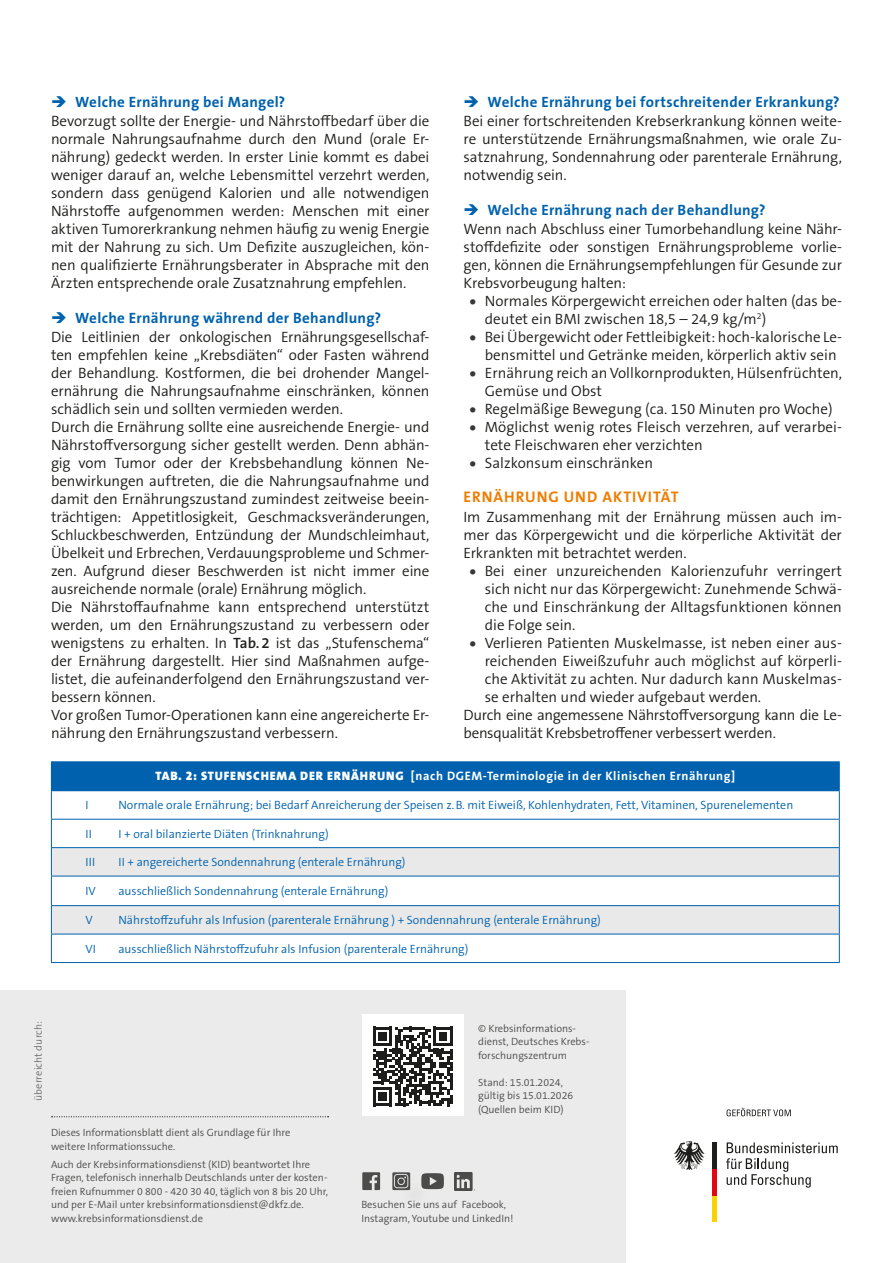
<style>
.page{position:relative;width:893px;height:1263px;background:#fff}
.page>*{position:absolute;margin:0;border:0;box-sizing:border-box;transform-origin:0 0}
.Head_1___Orange{font:700 15.45px "The Sans B W7";letter-spacing:.06em;color:#ef7d00}
.Fließtext{font:300 15px/18px "The Sans B W4";letter-spacing:-.01em;color:#1d1d1b;text-align:justify}
.Aufz_grau{font:300 15px/18px "The Sans B W4";color:#1d1d1b}
.Head_2____Blau_pfeil_aufz{font:700 15px "The Sans B W7";letter-spacing:.02em;color:#0062ae}
.Tabelle_U1{font:700 12.3px "The Sans B W7";letter-spacing:.05em;color:#fff}
.Tabelle_text{font:300 12px "The Sans B W4";color:#0062ae}
.t1{font:300 10.5px/13.5px "The Sans B W4";color:#4b4b4a}
.t2{font:300 10.5px "The Sans B W4";letter-spacing:.01em;color:#70706f}
.s1{font-size:24px;color:#373736}
.s2{font-family:"The Sans B W9";font-weight:900}
.s3{font-family:"The Sans B W6";font-weight:600}
</style>
<div class="page">
<svg style="left:726px;top:1142px;width:112px;height:45px"></svg>
<hr style="left:713px;top:1195px;width:4px;height:27px;background:#f9d300">
<hr style="left:713px;top:1169px;width:4px;height:26px;background:#e30614">
<hr style="left:713px;top:1142px;width:4px;height:27px;background:#1d1d1b">
<svg style="left:674px;top:1141px;width:31px;height:29px"></svg>
<svg style="left:727px;top:1108px;width:64px;height:8px"></svg>
<div style="left:0;top:990px;width:625px;height:273px;background:#ebebeb"></div>
<div style="left:362px;top:1015px;width:101px;height:101px;background:#fff"></div>
<svg style="left:373px;top:1027px;width:79px;height:79px"></svg>
<svg style="left:52px;top:1116px;width:277px;height:1px"></svg>
<svg style="left:362px;top:1172px;width:18px;height:18px"></svg>
<svg style="left:421px;top:1173px;width:23px;height:16px"></svg>
<svg style="left:392px;top:1172px;width:18px;height:18px"></svg>
<div style="left:401px;top:1181px;width:27px;height:26px;background:#555554;opacity:.45"></div>
<div style="left:397px;top:1177px;width:8px;height:8px;border:1px solid #e4e4e3;border-radius:50%"></div>
<div style="left:394px;top:1174px;width:14px;height:14px;border:1px solid #e4e4e3;border-radius:3px"></div>
<div style="left:408px;top:1181px;width:20px;height:19px;background:#555554;opacity:.45"></div>
<img style="left:454px;top:1172px;width:21px;height:18px">
<div style="left:51px;top:762px;width:788px;height:29px;background:#0062ae"></div>
<svg style="left:52px;top:848px;width:787px;height:86px;fill:#e9e9e9"></svg>
<hr style="left:51px;top:761px;width:789px;height:1px;background:#0062ae">
<hr style="left:51px;top:819px;width:789px;height:1px;background:#0062ae">
<hr style="left:51px;top:847px;width:789px;height:1px;background:#0062ae">
<hr style="left:51px;top:876px;width:789px;height:1px;background:#0062ae">
<hr style="left:51px;top:905px;width:789px;height:1px;background:#0062ae">
<hr style="left:51px;top:934px;width:789px;height:1px;background:#0062ae">
<svg style="left:51px;top:791px;width:1px;height:171px"></svg>
<svg style="left:839px;top:762px;width:1px;height:200px"></svg>
<hr style="left:51px;top:962px;width:789px;height:1px;background:#0062ae">
<p class="Head_2____Blau_pfeil_aufz" style="left:488px;top:92px;width:354px">Welche Ernährung bei fortschreitender Erkrankung?</p>
<p class="Fließtext" style="left:463px;top:112px;width:380px">Bei einer fortschreitenden Krebserkrankung können weite&shy;re unterstützende Ernährungsmaßnahmen, wie orale Zu&shy;satznahrung, Sondennahrung oder parenterale Ernährung, notwendig sein.</p>
<p class="Head_2____Blau_pfeil_aufz" style="left:488px;top:200px;width:280px">Welche Ernährung nach der Behandlung?</p>
<p class="Fließtext" style="left:463px;top:220px;width:380px">Wenn nach Abschluss einer Tumorbehandlung keine Nähr&shy;stoffdefizite oder sonstigen Ernährungsprobleme vorlie&shy;gen, können die Ernährungsempfehlungen für Gesunde zur Krebsvorbeugung halten:</p>
<p class="Aufz_grau" style="left:485px;top:292px;width:359px;text-indent:-17px"><span class="s1">•</span> Normales Körpergewicht erreichen oder halten (das be&shy;deutet ein BMI zwischen 18,5 – 24,9 kg/m<sup>2</sup>)</p>
<p class="Aufz_grau" style="left:485px;top:328px;width:359px;text-indent:-17px"><span class="s1">•</span> Bei Übergewicht oder Fettleibigkeit: hoch-kalorische Le&shy;bensmittel und Getränke meiden, körperlich aktiv sein</p>
<p class="Aufz_grau" style="left:485px;top:364px;width:359px;text-indent:-17px"><span class="s1">•</span> Ernährung reich an Vollkornprodukten, Hülsenfrüchten,<br>Gemüse und Obst</p>
<p class="Aufz_grau" style="left:468px;top:400px;width:366px"><span class="s1">•</span> Regelmäßige Bewegung (ca. 150 Minuten pro Woche)</p>
<p class="Aufz_grau" style="left:485px;top:418px;width:359px;text-indent:-17px"><span class="s1">•</span> Möglichst wenig rotes Fleisch verzehren, auf verarbei&shy;tete Fleischwaren eher verzichten</p>
<p class="Aufz_grau" style="left:468px;top:454px;width:187px"><span class="s1">•</span> Salzkonsum einschränken</p>
<h2 class="Head_1___Orange" style="left:464px;top:486px;width:216px">ERNÄHRUNG UND AKTIVITÄT</h2>
<p class="Fließtext" style="left:463px;top:508px;width:380px">Im Zusammenhang mit der Ernährung müssen auch im&shy;mer das Körpergewicht und die körperliche Aktivität der Erkrankten mit betrachtet werden.</p>
<p class="Aufz_grau" style="left:485px;top:562px;width:359px;text-align:justify;text-indent:-17px"><span class="s1">•</span> Bei einer unzureichenden Kalorienzufuhr verringert sich nicht nur das Körpergewicht: Zunehmende Schwä&shy;che und Einschränkung der Alltagsfunktionen können die Folge sein.</p>
<p class="Aufz_grau" style="left:485px;top:634px;width:359px;text-align:justify;text-indent:-17px"><span class="s1">•</span> Verlieren Patienten Muskelmasse, ist neben einer aus&shy;reichenden Eiweißzufuhr auch möglichst auf körperli&shy;che Aktivität zu achten. Nur dadurch kann Muskelmas&shy;se erhalten und wieder aufgebaut werden.</p>
<p class="Fließtext" style="left:463px;top:706px;width:380px">Durch eine angemessene Nährstoffversorgung kann die Le&shy;bensqualität Krebsbetroffener verbessert werden.</p>
<p class="Tabelle_U1" style="left:156px;top:767px;width:581px"><span class="s2">TAB. 2: STUFENSCHEMA DER ERNÄHRUNG</span> [nach DGEM-Terminologie in der Klinischen Ernährung]</p>
<p class="Head_2____Blau_pfeil_aufz" style="left:75px;top:92px;width:212px">Welche Ernährung bei Mangel?</p>
<p class="Fließtext" style="left:51px;top:112px;width:380px">Bevorzugt sollte der Energie- und Nährstoffbedarf über die normale Nahrungsaufnahme durch den Mund (orale Er&shy;nährung) gedeckt werden. In erster Linie kommt es dabei weniger darauf an, welche Lebensmittel verzehrt werden, sondern dass genügend Kalorien und alle notwendigen Nährstoffe aufgenommen werden: Menschen mit einer aktiven Tumorerkrankung nehmen häufig zu wenig Energie mit der Nahrung zu sich. Um Defizite auszugleichen, kön&shy;nen qualifizierte Ernährungsberater in Absprache mit den Ärzten entsprechende orale Zusatznahrung empfehlen.</p>
<p class="Head_2____Blau_pfeil_aufz" style="left:75px;top:308px;width:307px">Welche Ernährung während der Behandlung?</p>
<p class="Fließtext" style="left:51px;top:328px;width:380px">Die Leitlinien der onkologischen Ernährungsgesellschaf&shy;ten empfehlen keine „Krebsdiäten“ oder Fasten während der Behandlung. Kostformen, die bei drohender Mangel&shy;ernährung die Nahrungsaufnahme einschränken, können schädlich sein und sollten vermieden werden.</p>
<p class="Fließtext" style="left:51px;top:418px;width:380px">Durch die Ernährung sollte eine ausreichende Energie- und Nährstoffversorgung sicher gestellt werden. Denn abhän&shy;gig vom Tumor oder der Krebsbehandlung können Ne&shy;benwirkungen auftreten, die die Nahrungsaufnahme und damit den Ernährungszustand zumindest zeitweise beein&shy;trächtigen: Appetitlosigkeit, Geschmacksveränderungen, Schluckbeschwerden, Entzündung der Mundschleimhaut, Übelkeit und Erbrechen, Verdauungsprobleme und Schmer&shy;zen. Aufgrund dieser Beschwerden ist nicht immer eine ausreichende normale (orale) Ernährung möglich.</p>
<p class="Fließtext" style="left:51px;top:598px;width:380px">Die Nährstoffaufnahme kann entsprechend unterstützt werden, um den Ernährungszustand zu verbessern oder wenigstens zu erhalten. In <span class="s3">Tab.2</span> ist das „Stufenschema“ der Ernährung dargestellt. Hier sind Maßnahmen aufge&shy;listet, die aufeinanderfolgend den Ernährungszustand ver&shy;bessern können.</p>
<p class="Fließtext" style="left:51px;top:706px;width:380px">Vor großen Tumor-Operationen kann eine angereicherte Er&shy;nährung den Ernährungszustand verbessern.</p>
<p class="Tabelle_text" style="left:85px;top:798px;width:5px">I</p>
<p class="Tabelle_text" style="left:118px;top:798px;width:676px">Normale orale Ernährung; bei Bedarf Anreicherung der Speisen z.B. mit Eiweiß, Kohlenhydraten, Fett, Vitaminen, Spurenelementen</p>
<p class="Tabelle_text" style="left:85px;top:826px;width:8px">II</p>
<p class="Tabelle_text" style="left:118px;top:826px;width:212px">I + oral bilanzierte Diäten (Trinknahrung)</p>
<p class="Tabelle_text" style="left:85px;top:854px;width:11px">III</p>
<p class="Tabelle_text" style="left:118px;top:854px;width:288px">II + angereicherte Sondennahrung (enterale Ernährung)</p>
<p class="Tabelle_text" style="left:85px;top:883px;width:12px">IV</p>
<p class="Tabelle_text" style="left:118px;top:883px;width:271px">ausschließlich Sondennahrung (enterale Ernährung)</p>
<p class="Tabelle_text" style="left:85px;top:912px;width:9px">V</p>
<p class="Tabelle_text" style="left:118px;top:912px;width:484px">Nährstoffzufuhr als Infusion (parenterale Ernährung ) + Sondennahrung (enterale Ernährung)</p>
<p class="Tabelle_text" style="left:85px;top:941px;width:12px">VI</p>
<p class="Tabelle_text" style="left:118px;top:941px;width:351px">ausschließlich Nährstoffzufuhr als Infusion (parenterale Ernährung)</p>
<p class="t2" style="left:31px;top:1101px;width:82px;rotate:-90deg">überreicht durch:</p>
<p class="t1" style="left:51px;top:1126px;width:241px">Dieses Informationsblatt dient als Grundlage für Ihre weitere Informationssuche.</p>
<p class="t1" style="left:51px;top:1157px;width:279px">Auch der Krebsinformationsdienst (KID) beantwortet Ihre Fragen, telefonisch innerhalb Deutschlands unter der kosten&shy;freien Rufnummer 0 800 - 420 30 40, täglich von 8 bis 20 Uhr, und per E-Mail unter krebsinformationsdienst@dkfz.de. www.krebsinformationsdienst.de</p>
<p class="t1" style="left:478px;top:1022px;width:113px">© Krebsinformations&shy;dienst, Deutsches Krebs&shy;forschungszentrum</p>
<p class="t1" style="left:478px;top:1076px;width:97px">Stand: 15.01.2024, gültig bis 15.01.2026 (Quellen beim KID)</p>
<p class="t1" style="left:361px;top:1198px;width:154px">Besuchen Sie uns auf Facebook,<br>Instagram, Youtube und LinkedIn!</p>
</div>
